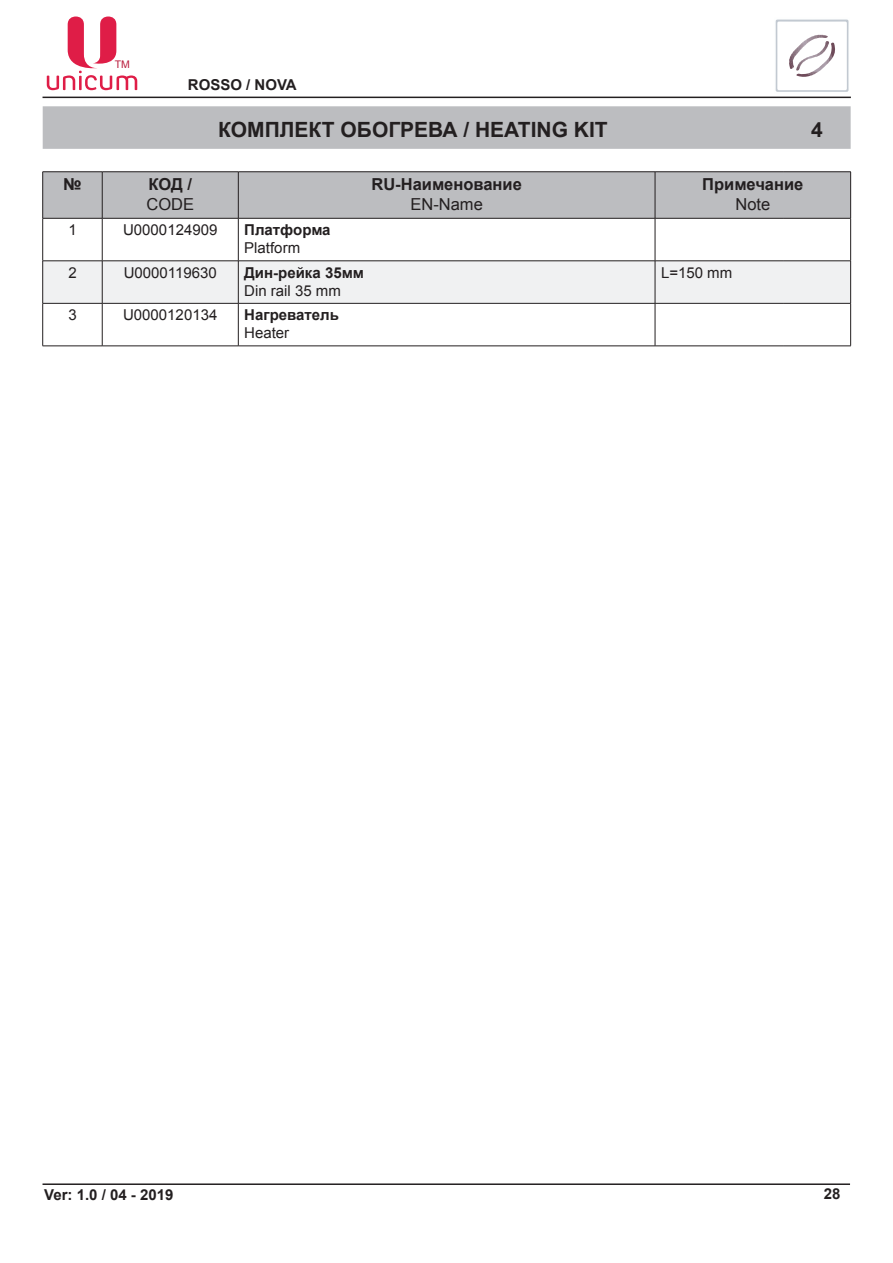
<style>
.page{position:relative;width:893px;height:1263px;background:#fff}
.page>*{position:absolute;margin:0;border:0;box-sizing:border-box;transform-origin:0 0}
.t1{font:700 21px "Arial";color:#231f20}
.t2{font:700 16.5px "Arial";color:#231f20}
.t3{font:16.5px "Arial";color:#231f20}
.t4{font:15px "Arial";color:#231f20}
.t5{font:700 15px "Arial";color:#231f20}
.t6{font:10.5px "Arial";color:#ba1e3e}
</style>
<div class="page">
<hr style="left:43px;top:97px;width:808px;height:1px;background:#231f20">
<hr style="left:43px;top:1183px;width:807px;height:2px;background:#231f20">
<svg style="left:775px;top:19px;width:74px;height:73px"></svg>
<svg style="left:47px;top:17px;width:90px;height:73px"></svg>
<div style="left:43px;top:106px;width:808px;height:43px;background:#bcbdc0"></div>
<div style="left:43px;top:172px;width:807px;height:46px;background:#bcbdc0"></div>
<div style="left:43px;top:262px;width:807px;height:41px;background:#f0f1f2"></div>
<hr style="left:102px;top:172px;width:1px;height:46px;background:#231f20">
<hr style="left:238px;top:172px;width:1px;height:46px;background:#231f20">
<hr style="left:655px;top:172px;width:1px;height:46px;background:#231f20">
<hr style="left:43px;top:218px;width:59px;height:1px;background:#231f20">
<hr style="left:42px;top:218px;width:1px;height:43px;background:#231f20">
<hr style="left:102px;top:218px;width:136px;height:1px;background:#231f20">
<hr style="left:102px;top:218px;width:1px;height:43px;background:#231f20">
<hr style="left:238px;top:218px;width:417px;height:1px;background:#231f20">
<hr style="left:238px;top:218px;width:1px;height:43px;background:#231f20">
<hr style="left:655px;top:218px;width:128px;height:1px;background:#231f20">
<hr style="left:655px;top:218px;width:1px;height:43px;background:#231f20">
<hr style="left:783px;top:218px;width:68px;height:1px;background:#231f20">
<hr style="left:850px;top:218px;width:1px;height:43px;background:#231f20">
<hr style="left:43px;top:261px;width:59px;height:1px;background:#231f20">
<hr style="left:42px;top:261px;width:1px;height:42px;background:#231f20">
<hr style="left:102px;top:261px;width:136px;height:1px;background:#231f20">
<hr style="left:102px;top:261px;width:1px;height:42px;background:#231f20">
<hr style="left:238px;top:261px;width:417px;height:1px;background:#231f20">
<hr style="left:238px;top:261px;width:1px;height:42px;background:#231f20">
<hr style="left:655px;top:261px;width:128px;height:1px;background:#231f20">
<hr style="left:655px;top:261px;width:1px;height:42px;background:#231f20">
<hr style="left:783px;top:261px;width:68px;height:1px;background:#231f20">
<hr style="left:850px;top:261px;width:1px;height:42px;background:#231f20">
<hr style="left:43px;top:303px;width:59px;height:1px;background:#231f20">
<hr style="left:42px;top:303px;width:1px;height:43px;background:#231f20">
<hr style="left:102px;top:303px;width:136px;height:1px;background:#231f20">
<hr style="left:102px;top:303px;width:1px;height:43px;background:#231f20">
<hr style="left:238px;top:303px;width:417px;height:1px;background:#231f20">
<hr style="left:238px;top:303px;width:1px;height:43px;background:#231f20">
<hr style="left:655px;top:303px;width:128px;height:1px;background:#231f20">
<hr style="left:655px;top:303px;width:1px;height:43px;background:#231f20">
<hr style="left:783px;top:303px;width:68px;height:1px;background:#231f20">
<hr style="left:850px;top:303px;width:1px;height:43px;background:#231f20">
<hr style="left:43px;top:346px;width:59px;height:1px;background:#231f20">
<hr style="left:102px;top:346px;width:136px;height:1px;background:#231f20">
<hr style="left:238px;top:346px;width:417px;height:1px;background:#231f20">
<hr style="left:655px;top:346px;width:128px;height:1px;background:#231f20">
<hr style="left:783px;top:346px;width:68px;height:1px;background:#231f20">
<hr style="left:43px;top:171px;width:59px;height:1px;background:#231f20">
<hr style="left:42px;top:172px;width:1px;height:46px;background:#231f20">
<hr style="left:102px;top:171px;width:136px;height:1px;background:#231f20">
<hr style="left:238px;top:171px;width:417px;height:1px;background:#231f20">
<hr style="left:655px;top:171px;width:128px;height:1px;background:#231f20">
<hr style="left:783px;top:171px;width:68px;height:1px;background:#231f20">
<hr style="left:850px;top:172px;width:1px;height:46px;background:#231f20">
<p class="t6" style="left:115px;top:57px;width:17px">ТМ</p>
<p class="t5" style="left:188px;top:75px;width:110px">ROSSO / NOVA</p>
<h1 class="t1" style="left:218px;top:115px;width:391px">КОМПЛ ЕКТ ОБОГРЕВА / HEATING KIT</h1>
<h1 class="t1" style="left:811px;top:115px;width:13px">4</h1>
<p class="t2" style="left:63px;top:173px;width:20px">№</p>
<p class="t2" style="left:148px;top:173px;width:45px">КОД /</p>
<p class="t3" style="left:146px;top:193px;width:49px">CODE</p>
<p class="t4" style="left:68px;top:220px;width:10px">1</p>
<p class="t4" style="left:123px;top:220px;width:96px">U0000124909</p>
<p class="t5" style="left:244px;top:220px;width:88px">ПЛАТФОРМА</p>
<p class="t4" style="left:244px;top:238px;width:57px">Platform</p>
<p class="t4" style="left:68px;top:263px;width:10px">2</p>
<p class="t4" style="left:124px;top:263px;width:95px">U0000119630</p>
<p class="t5" style="left:244px;top:262px;width:121px">ДИН-РЕЙКА 35ММ</p>
<p class="t4" style="left:244px;top:281px;width:98px">Din rail 35 mm</p>
<p class="t4" style="left:68px;top:305px;width:10px">3</p>
<p class="t4" style="left:123px;top:305px;width:96px">U0000120134</p>
<p class="t5" style="left:244px;top:305px;width:96px">НАГРЕВАТЕЛЬ</p>
<p class="t4" style="left:244px;top:323px;width:47px">Heater</p>
<p class="t2" style="left:371px;top:173px;width:152px">RU-НАИМЕНОВАНИЕ</p>
<p class="t3" style="left:410px;top:193px;width:74px">EN-Name</p>
<p class="t2" style="left:702px;top:173px;width:103px">ПРИМЕЧАНИЕ</p>
<p class="t3" style="left:735px;top:193px;width:36px">Note</p>
<p class="t4" style="left:661px;top:263px;width:73px">L=150 mm</p>
<p class="t5" style="left:44px;top:1185px;width:131px">VER: 1.0 / 04 - 2019</p>
<p class="t5" style="left:824px;top:1184px;width:18px">28</p>
</div>
